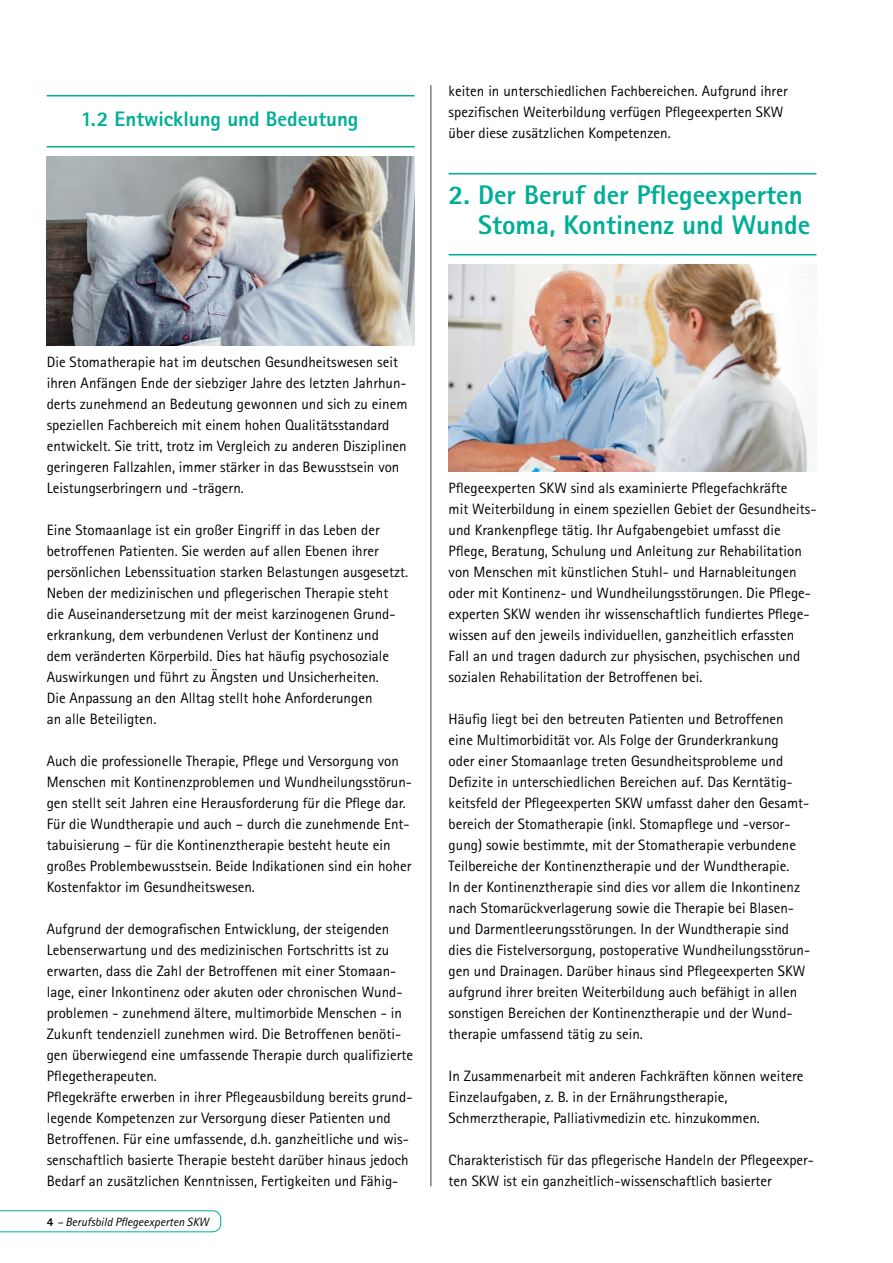
<style>
.page{position:relative;width:893px;height:1263px;background:#fff}
.page>*{position:absolute;margin:0;border:0;box-sizing:border-box;transform-origin:0 0}
.t1{font:800 27px/30px "Agfa Rotis Sans Serif";color:#00ae95;text-align:right}
.t2{font:800 21px "Agfa Rotis Sans Serif";color:#00ae95}
.t3{font:15px/21px "Agfa Rotis Sans Serif";color:#000}
.t4{font:italic 12px "Agfa Rotis Sans Serif";color:#000}
.s1{font-weight:800;font-style:normal}
</style>
<div class="page">
<svg style="left:0;top:1210px;width:221px;height:22px"></svg>
<hr style="left:449px;top:173px;width:367px;height:1px;background:#00ae95">
<hr style="left:449px;top:254px;width:367px;height:1px;background:#00ae95">
<img style="left:449px;top:265px;width:367px;height:206px">
<hr style="left:47px;top:95px;width:368px;height:1px;background:#00ae95">
<hr style="left:47px;top:146px;width:368px;height:1px;background:#00ae95">
<img style="left:47px;top:156px;width:368px;height:189px">
<hr style="left:430px;top:85px;width:2px;height:1101px;background:#808285">
<h2 class="t2" style="left:81px;top:106px;width:279px">1.2 Entwicklung und Bedeutung</h2>
<p class="t3" style="left:449px;top:81px;width:341px">keiten in unterschiedlichen Fachbereichen. Aufgrund ihrer spezifischen Weiterbildung verfügen Pflegeexperten SKW über diese zusätzlichen Kompetenzen.</p>
<h1 class="t1" style="left:449px;top:180px;width:363px">2. Der Beruf der Pflegeexperten<br>Stoma, Kontinenz und Wunde</h1>
<p class="t3" style="left:47px;top:351px;width:362px">Die Stomatherapie hat im deutschen Gesundheitswesen seit ihren Anfängen Ende der siebziger Jahre des letzten Jahrhun&shy;derts zunehmend an Bedeutung gewonnen und sich zu einem speziellen Fachbereich mit einem hohen Qualitätsstandard entwickelt. Sie tritt, trotz im Vergleich zu anderen Disziplinen geringeren Fallzahlen, immer stärker in das Bewusstsein von Leistungserbringern und -trägern.</p>
<p class="t3" style="left:47px;top:519px;width:363px">Eine Stomaanlage ist ein großer Eingriff in das Leben der betroffenen Patienten. Sie werden auf allen Ebenen ihrer persönlichen Lebenssituation starken Belastungen ausgesetzt.<br>Neben der medizinischen und pflegerischen Therapie steht die Auseinandersetzung mit der meist karzinogenen Grund&shy;erkrankung, dem verbundenen Verlust der Kontinenz und<br>dem veränderten Körperbild. Dies hat häufig psychosoziale Auswirkungen und führt zu Ängsten und Unsicherheiten.<br>Die Anpassung an den Alltag stellt hohe Anforderungen<br>an alle Beteiligten.</p>
<p class="t3" style="left:47px;top:750px;width:367px">Auch die professionelle Therapie, Pflege und Versorgung von Menschen mit Kontinenzproblemen und Wundheilungsstörun&shy;gen stellt seit Jahren eine Herausforderung für die Pflege dar.<br>Für die Wundtherapie und auch – durch die zunehmende Ent&shy;tabuisierung – für die Kontinenztherapie besteht heute ein großes Problembewusstsein. Beide Indikationen sind ein hoher Kostenfaktor im Gesundheitswesen.</p>
<p class="t3" style="left:47px;top:918px;width:368px">Aufgrund der demografischen Entwicklung, der steigenden Lebenserwartung und des medizinischen Fortschritts ist zu erwarten, dass die Zahl der Betroffenen mit einer Stomaan&shy;lage, einer Inkontinenz oder akuten oder chronischen Wund&shy;problemen - zunehmend ältere, multimorbide Menschen - in Zukunft tendenziell zunehmen wird. Die Betroffenen benöti&shy;gen überwiegend eine umfassende Therapie durch qualifizierte Pflegetherapeuten.<br>Pflegekräfte erwerben in ihrer Pflegeausbildung bereits grund&shy;legende Kompetenzen zur Versorgung dieser Patienten und Betroffenen. Für eine umfassende, d.h. ganzheitliche und wis&shy;senschaftlich basierte Therapie besteht darüber hinaus jedoch Bedarf an zusätzlichen Kenntnissen, Fertigkeiten und Fähig-</p>
<p class="t4" style="left:47px;top:1214px;width:164px"><span class="s1">4</span> – Berufsbild Pflegeexperten SKW</p>
<p class="t3" style="left:449px;top:477px;width:369px">Pflegeexperten SKW sind als examinierte Pflegefachkräfte<br>mit Weiterbildung in einem speziellen Gebiet der Gesundheits&shy;und Krankenpflege tätig. Ihr Aufgabengebiet umfasst die Pflege, Beratung, Schulung und Anleitung zur Rehabilitation von Menschen mit künstlichen Stuhl- und Harnableitungen oder mit Kontinenz- und Wundheilungsstörungen. Die Pflege&shy;experten SKW wenden ihr wissenschaftlich fundiertes Pflege&shy;wissen auf den jeweils individuellen, ganzheitlich erfassten Fall an und tragen dadurch zur physischen, psychischen und sozialen Rehabilitation der Betroffenen bei.</p>
<p class="t3" style="left:449px;top:708px;width:363px">Häufig liegt bei den betreuten Patienten und Betroffenen eine Multimorbidität vor. Als Folge der Grunderkrankung<br>oder einer Stomaanlage treten Gesundheitsprobleme und Defizite in unterschiedlichen Bereichen auf. Das Kerntätig&shy;keitsfeld der Pflegeexperten SKW umfasst daher den Gesamt&shy;bereich der Stomatherapie (inkl. Stomapflege und -versor&shy;gung) sowie bestimmte, mit der Stomatherapie verbundene Teilbereiche der Kontinenztherapie und der Wundtherapie.<br>In der Kontinenztherapie sind dies vor allem die Inkontinenz nach Stomarückverlagerung sowie die Therapie bei Blasen&shy;und Darmentleerungsstörungen. In der Wundtherapie sind dies die Fistelversorgung, postoperative Wundheilungsstörun&shy;gen und Drainagen. Darüber hinaus sind Pflegeexperten SKW aufgrund ihrer breiten Weiterbildung auch befähigt in allen sonstigen Bereichen der Kontinenztherapie und der Wund&shy;therapie umfassend tätig zu sein.</p>
<p class="t3" style="left:449px;top:1065px;width:356px">In Zusammenarbeit mit anderen Fachkräften können weitere<br>Einzelaufgaben, z. B. in der Ernährungstherapie,<br>Schmerztherapie, Palliativmedizin etc. hinzukommen.</p>
<p class="t3" style="left:449px;top:1149px;width:367px">Charakteristisch für das pflegerische Handeln der Pflegeexper&shy;ten SKW ist ein ganzheitlich-wissenschaftlich basierter</p>
</div>
